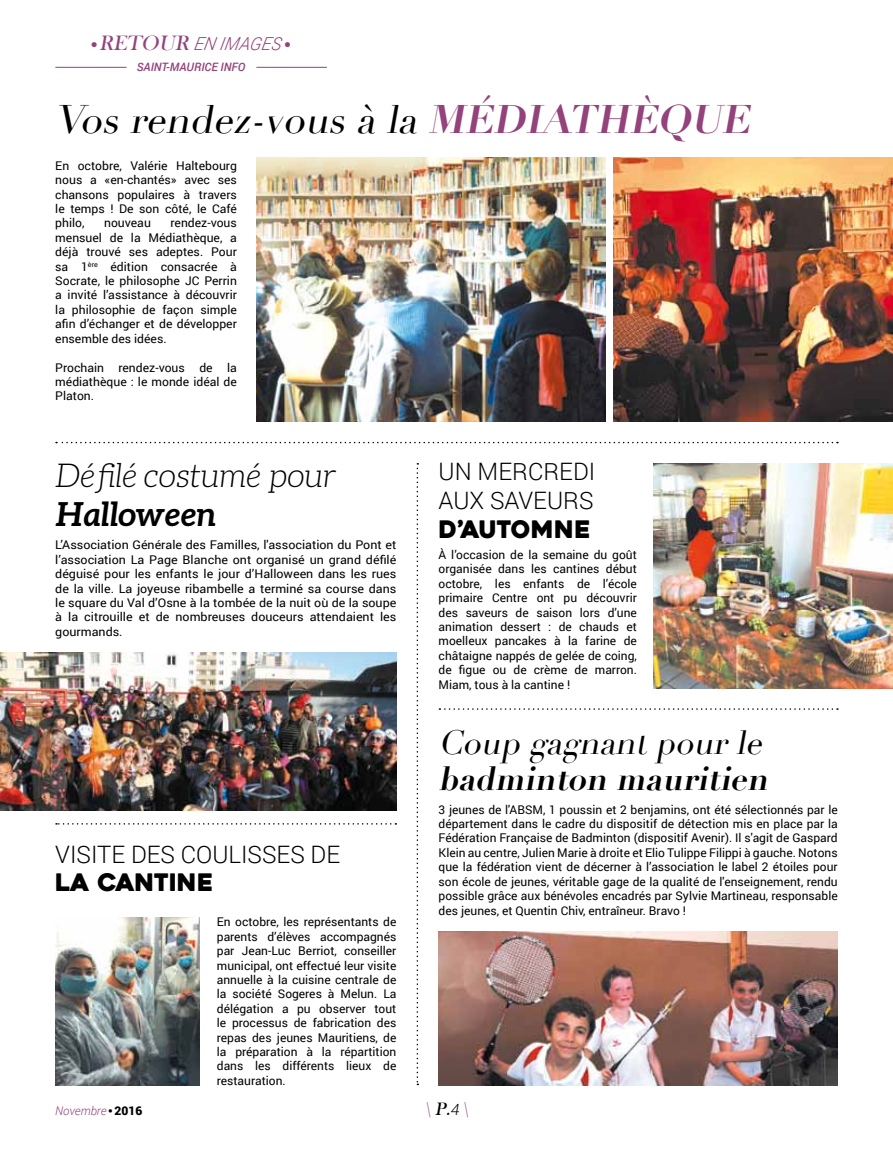
<style>
.page{position:relative;width:893px;height:1149px;background:#fff}
.page>*{position:absolute;margin:0;border:0;box-sizing:border-box;transform-origin:0 0}
.t1{font:italic 39px "Didot";color:#000}
.t2{font:italic 700 33px "Didot";color:#000}
.t3{font:italic 300 33px "Aleo";color:#000}
.t4{font:italic 33px "Didot";color:#000}
.t5{font:italic 700 33px "Aleo";color:#000}
.t6{font:300 24px/28.8px "Roboto";color:#000}
.t7{font:24px "Heavitas";color:#000}
.t8{font:italic 18.45px "Bask Old Face";color:#93427b}
.t9{font:italic 300 17.85px "Roboto";color:#93427b}
.t10{font:12px/14.4px "Roboto";color:#000;text-align:justify}
.t11{font:12px/14.4px "Roboto";color:#000;text-align:justify;scale:1.04 1}
.t12{font:italic 300 12px "Roboto";color:#93427b}
.t13{font:italic 500 11.55px "Roboto";color:#93427b}
.t14{font:6.9px "Zapf Dingbats ITC";color:#93427b}
.s1{font-family:"Bask Old Face";font-weight:400;font-size:21.3px}
.s2{font-weight:700;color:#93427b}
.s3{font-family:"Bask Old Face";font-weight:400;font-style:normal;color:#000}
.s4{font-weight:900;font-style:normal;color:#000}
.s5{color:#000}
.s6{font-family:"Roboto";font-weight:300;font-size:15.45px;color:#000}
</style>
<div class="page">
<hr style="left:55px;top:67px;width:72px;height:1px;background:#93427b">
<hr style="left:256px;top:67px;width:71px;height:1px;background:#93427b">
<img style="left:439px;top:931px;width:399px;height:153px">
<img style="left:0;top:652px;width:396px;height:158px">
<img style="left:654px;top:463px;width:239px;height:225px">
<img style="left:614px;top:157px;width:279px;height:264px">
<img style="left:256px;top:157px;width:349px;height:264px">
<img style="left:55px;top:917px;width:145px;height:167px">
<svg style="left:56px;top:441px;width:782px;height:2px"></svg>
<svg style="left:439px;top:708px;width:399px;height:1px"></svg>
<svg style="left:56px;top:823px;width:340px;height:1px"></svg>
<svg style="left:417px;top:463px;width:1px;height:621px"></svg>
<h3 class="t9" style="left:92px;top:32px;width:195px">● <span class="s1">RETOUR</span> en images</h3>
<p class="t14" style="left:285px;top:41px;width:7px">●</p>
<p class="t13" style="left:137px;top:58px;width:110px">SAINT-MAURICE INFO</p>
<h1 class="t1" style="left:55px;top:96px;width:705px">Vos rendez-vous à la <span class="s2">médiathèque</span></h1>
<p class="t10" style="left:55px;top:158px;width:183px">En octobre, Valérie Haltebourg nous a «en-chantés» avec ses chansons populaires à travers le temps ! De son côté, le Café philo,</p>
<p class="t10" style="left:55px;top:215px;width:183px;text-indent:115px">rendez-vous mensuel de la Médiathèque, a déjà trouvé ses adeptes. Pour sa 1<sup>ère</sup> édition consacrée à Socrate, le philosophe JC Perrin a invité l’assistance à découvrir la philosophie de façon simple afin d’échanger et de développer ensemble des idées.</p>
<p class="t10" style="left:55px;top:359px;width:183px">Prochain rendez-vous de la médiathèque : le monde idéal de Platon.</p>
<p class="t10" style="left:104px;top:215px;width:48px">nouveau</p>
<h2 class="t3" style="left:55px;top:457px;width:283px">Défilé costumé pour</h2>
<h2 class="t5" style="left:55px;top:495px;width:162px">Halloween</h2>
<p class="t11" style="left:55px;top:537px;width:330px">L’Association Générale des Familles, l'association du Pont et l’association La Page Blanche ont organisé un grand défilé déguisé pour les enfants le jour d’Halloween dans les rues de la ville. La joyeuse ribambelle a terminé sa course dans le square du Val d’Osne à la tombée de la nuit où de la soupe à la citrouille et de nombreuses douceurs attendaient les gourmands.</p>
<h3 class="t6" style="left:55px;top:838px;width:11px">VISI</h3>
<h3 class="t6" style="left:97px;top:838px;width:129px">TE DES COULISS</h3>
<h3 class="t6" style="left:276px;top:838px;width:65px">ES DE</h3>
<h3 class="t7" style="left:55px;top:867px;width:160px">LA CANTINE</h3>
<p class="t10" style="left:217px;top:914px;width:181px">En octobre, les représentants de parents d’élèves accompagnés par Jean-Luc Berriot, conseiller municipal, ont effectué leur visite annuelle à la cuisine centrale de la société Sogeres à Melun. La délégation a pu observer tout le processus de fabrication des repas des jeunes Mauritiens, de la préparation à la répartition dans les différents lieux de restauration.</p>
<p class="t12" style="left:55px;top:1101px;width:89px">Novembre<span class="s3">•</span><span class="s4">2016</span></p>
<h3 class="t6" style="left:439px;top:456px;width:154px">UN MERCREDI<br>AUX SAVEURS</h3>
<h3 class="t7" style="left:439px;top:514px;width:154px">D’AUTOMNE</h3>
<p class="t10" style="left:439px;top:547px;width:200px">à l’occasion de la semaine du goût organisée dans les cantines début octobre, les enfants de l’école primaire Centre ont pu découvrir des saveurs de saison lors d’une animation dessert : de chauds et moelleux pancakes à la farine de châtaigne nappés de gelée de coing, de figue ou de crème de marron.<br>Miam, tous à la cantine !</p>
<h2 class="t4" style="left:439px;top:722px;width:332px">Coup gagnantpourle</h2>
<h2 class="t2" style="left:439px;top:757px;width:338px">badminton mauritien</h2>
<p class="t10" style="left:439px;top:801px;width:401px">3 jeunes de l'ABSM, 1 poussin et 2 benjamins, ont été sélectionnés par le département dans le cadre du dispositif de détection mis en place par la Fédération Française de Badminton (dispositif Avenir). Il s'agit de Gaspard Klein au centre, Julien Marie à droite et Elio Tulippe Filippi à gauche. Notons que la fédération vient de décerner à l’association le label 2 étoiles pour son école de jeunes, véritable gage de la qualité de l'enseignement, rendu possible grâce aux bénévoles encadrés par Sylvie Martineau, responsable des jeunes, et Quentin Chiv, entraîneur. Bravo !</p>
<h3 class="t8" style="left:425px;top:1098px;width:45px">\ <span class="s5">P.</span><span class="s6">4</span> \</h3>
</div>
